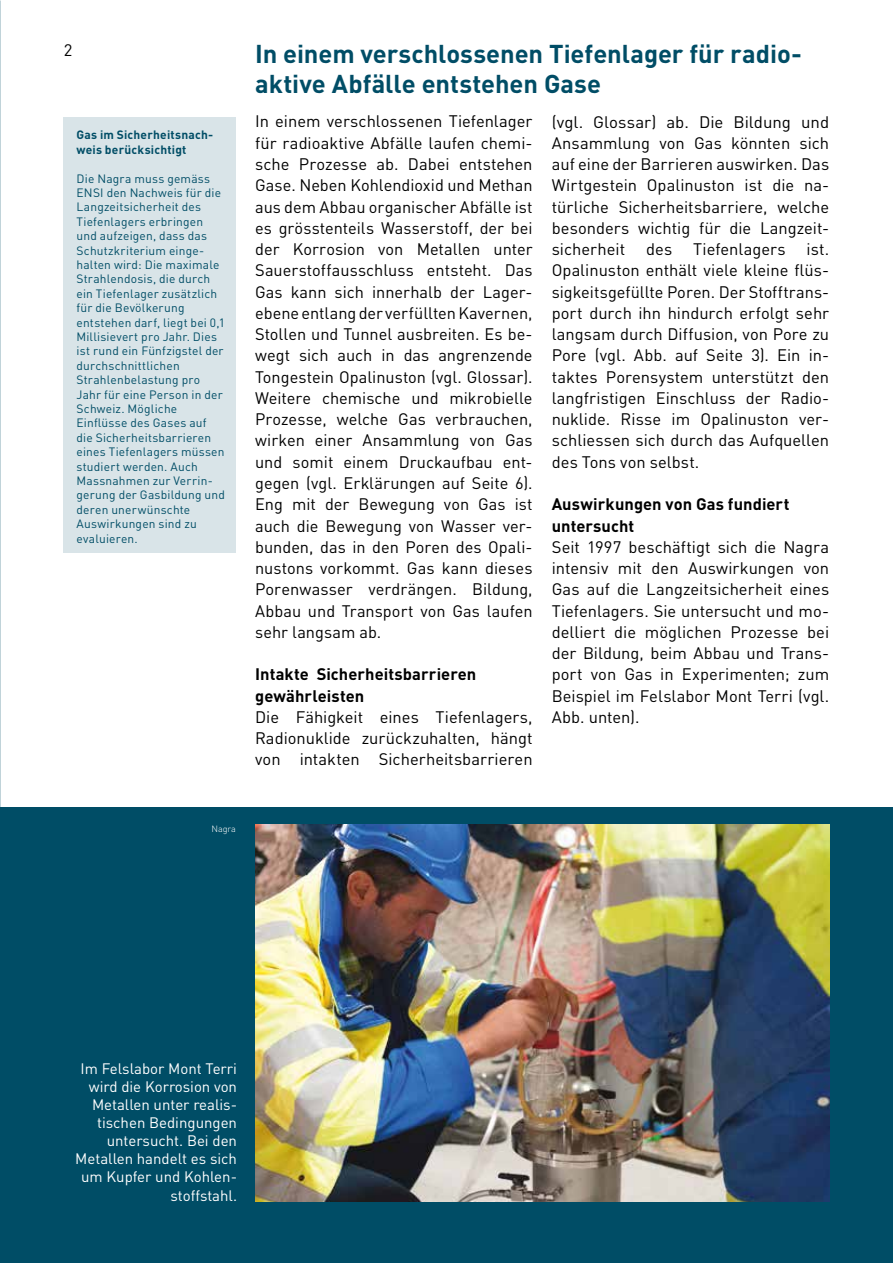
<style>
.page{position:relative;width:893px;height:1263px;background:#fff}
.page>*{position:absolute;margin:0;border:0;box-sizing:border-box;transform-origin:0 0}
.t1{font:700 25.5px/30px "FFDIN";color:#004d66}
.t2{font:16.5px/21.3px "FFDIN";color:#000}
.t3{font:700 16.5px/21.3px "FFDIN";letter-spacing:.005em;color:#000}
.t4{font:15px/18px "FFDIN";color:#fff;text-align:right}
.t5{font:12px/14.4px "FFDIN";letter-spacing:.015em;color:#004d66}
.t6{font:700 12px/14.4px "FFDIN";letter-spacing:.02em;color:#004d66}
.t7{font:300 9px "FFDIN";color:#fff}
</style>
<div class="page">
<div style="left:0;top:808px;width:893px;height:455px;background:#004d66"></div>
<img style="left:255px;top:825px;width:574px;height:376px">
<div style="left:64px;top:117px;width:172px;height:436px;background:#d9e4e8"></div>
<p class="t2" style="left:64px;top:39px;width:10px">2</p>
<p class="t6" style="left:77px;top:128px;width:138px">Gas im Sicherheitsnach&shy;weis berücksichtigt</p>
<p class="t5" style="left:77px;top:171px;width:150px">Die Nagra muss gemäss<br>ENSI den Nachweis für die<br>Langzeitsicherheit des<br>Tiefenlagers erbringen und aufzeigen, dass das<br>Schutzkriterium einge&shy;halten wird: Die maximale<br>Strahlendosis, die durch ein Tiefenlager zusätzlich für die Bevölkerung entstehen darf, liegt bei 0,1<br>Millisievert pro Jahr. Dies ist rund ein Fünfzigstel der durchschnittlichen<br>Strahlenbelastung pro<br>Jahr für eine Person in der<br>Schweiz. Mögliche<br>Einflüsse des Gases auf die Sicherheitsbarrieren eines Tiefenlagers müssen studiert werden. Auch<br>Massnahmen zur Verrin&shy;gerung der Gasbildung und deren unerwünschte<br>Auswirkungen sind zu evaluieren.</p>
<h1 class="t1" style="left:255px;top:38px;width:548px">In einem verschlossenen Tiefenlager für radio&shy;aktive Abfälle entstehen Gase</h1>
<p class="t2" style="left:255px;top:111px;width:279px">In einem verschlossenen Tiefenlager für radioaktive Abfälle laufen chemi&shy;sche Prozesse ab. Dabei entstehen Gase. Neben Kohlendioxid und Methan aus dem Abbau organischer Abfälle ist es grösstenteils Wasserstoff, der bei der Korrosion von Metallen unter Sauerstoffausschluss entsteht. Das Gas kann sich innerhalb der Lager&shy;ebene entlang der verfüllten Kavernen, Stollen und Tunnel ausbreiten. Es be&shy;wegt sich auch in das angrenzende Tongestein Opalinuston (vgl. Glossar).<br>Weitere chemische und mikrobielle Prozesse, welche Gas verbrauchen, wirken einer Ansammlung von Gas und somit einem Druckaufbau ent&shy;gegen (vgl. Erklärungen auf Seite 6).<br>Eng mit der Bewegung von Gas ist auch die Bewegung von Wasser ver&shy;bunden, das in den Poren des Opali&shy;nustons vorkommt. Gas kann dieses Porenwasser verdrängen. Bildung, Abbau und Transport von Gas laufen sehr langsam ab.</p>
<p class="t3" style="left:255px;top:663px;width:223px">Intakte Sicherheitsbarrieren gewährleisten</p>
<p class="t2" style="left:255px;top:706px;width:279px;text-align:justify">Die Fähigkeit eines Tiefenlagers, Radionuklide zurückzuhalten, hängt von intakten Sicherheitsbarrieren</p>
<p class="t2" style="left:552px;top:111px;width:279px">(vgl. Glossar) ab. Die Bildung und<br>Ansammlung von Gas könnten sich auf eine der Barrieren auswirken. Das<br>Wirtgestein Opalinuston ist die na&shy;türliche Sicherheitsbarriere, welche besonders wichtig für die Langzeit&shy;sicherheit</p>
<p class="t2" style="left:646px;top:238px;width:28px">des</p>
<p class="t2" style="left:693px;top:238px;width:94px">Tiefenlagers</p>
<p class="t2" style="left:552px;top:238px;width:279px;text-indent:255px">ist.<br>Opalinuston enthält viele kleine flüs&shy;sigkeitsgefüllte Poren. Der Stofftrans&shy;port durch ihn hindurch erfolgt sehr langsam durch Diffusion, von Pore zu Pore (vgl. Abb. auf Seite 3). Ein in&shy;taktes Porensystem unterstützt den langfristigen Einschluss der Radio&shy;nuklide. Risse im Opalinuston ver&shy;schliessen sich durch das Aufquellen des Tons von selbst.</p>
<p class="t3" style="left:552px;top:493px;width:239px">Auswirkungen von Gas fundiert untersucht</p>
<p class="t2" style="left:552px;top:536px;width:279px;text-align:justify">Seit 1997 beschäftigt sich die Nagra intensiv mit den Auswirkungen von Gas auf die Langzeitsicherheit eines Tiefenlagers. Sie untersucht und mo&shy;delliert die möglichen Prozesse bei der Bildung, beim Abbau und Trans&shy;port von Gas in Experimenten; zum Beispiel im Felslabor Mont Terri (vgl.<br>Abb. unten).</p>
<p class="t7" style="left:211px;top:823px;width:26px">Nagra</p>
<p class="t4" style="left:75px;top:1060px;width:163px">Im Felslabor Mont Terri wird die Korrosion von<br>Metallen unter realis&shy;tischen Bedingungen untersucht. Bei den<br>Metallen handelt es sich um Kupfer und Kohlen&shy;stoffstahl.</p>
</div>
